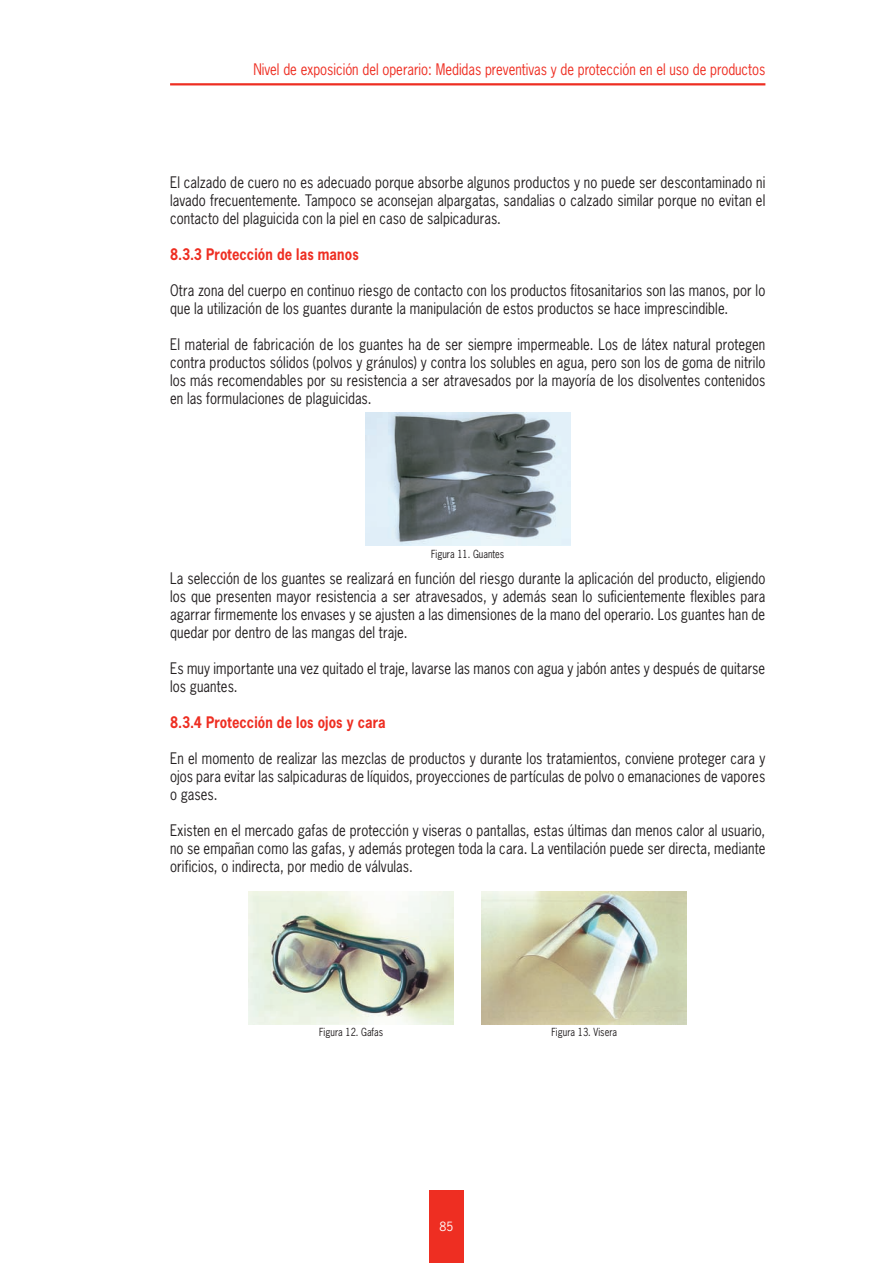
<style>
.page{position:relative;width:893px;height:1263px;background:#fff}
.page>*{position:absolute;margin:0;border:0;box-sizing:border-box;transform-origin:0 0}
.t1{font:15px/18px "News Gothic Std";letter-spacing:.01em;color:#231f20;text-align:justify;scale:.87 1}
.t2{font:15px "News Gothic Std";color:#ee2e22;scale:.87 1}
.t3{font:700 15px "News Gothic Std";letter-spacing:.01em;color:#ee2e22;scale:.87 1}
.t4{font:12px "News Gothic Std";color:#fff}
.t5{font:10.5px "News Gothic Std";color:#231f20;scale:.87 1}
</style>
<div class="page">
<hr style="left:170px;top:83px;width:595px;height:2px;background:#ee2e22">
<div style="left:429px;top:1190px;width:34px;height:73px;background:#ee2e22"></div>
<img style="left:365px;top:412px;width:205px;height:134px">
<img style="left:249px;top:891px;width:204px;height:134px">
<img style="left:482px;top:891px;width:205px;height:134px">
<p class="t2" style="left:253px;top:60px;width:590px">Nivel de exposición del operario: Medidas preventivas y de protección en el uso de productos</p>
<p class="t1" style="left:170px;top:173px;width:686px">El calzado de cuero no es adecuado porque absorbe algunos productos y no puede ser descontaminado ni lavado frecuentemente. Tampoco se aconsejan alpargatas, sandalias o calzado similar porque no evitan el contacto del plaguicida con la piel en caso de salpicaduras.</p>
<p class="t3" style="left:170px;top:244px;width:218px">8.3.3 Protección de las manos</p>
<p class="t1" style="left:170px;top:281px;width:686px">Otra zona del cuerpo en continuo riesgo de contacto con los productos fitosanitarios son las manos, por lo que la utilización de los guantes durante la manipulación de estos productos se hace imprescindible.</p>
<p class="t1" style="left:170px;top:335px;width:686px">El material de fabricación de los guantes ha de ser siempre impermeable. Los de látex natural protegen contra productos sólidos (polvos y gránulos) y contra los solubles en agua, pero son los de goma de nitrilo los más recomendables por su resistencia a ser atravesados por la mayoría de los disolventes contenidos en las formulaciones de plaguicidas.</p>
<p class="t5" style="left:431px;top:547px;width:86px">Figura 11. Guantes</p>
<p class="t1" style="left:170px;top:569px;width:686px">La selección de los guantes se realizará en función del riesgo durante la aplicación del producto, eligiendo los que presenten mayor resistencia a ser atravesados, y además sean lo suficientemente flexibles para agarrar firmemente los envases y se ajusten a las dimensiones de la mano del operario. Los guantes han de quedar por dentro de las mangas del traje.</p>
<p class="t1" style="left:170px;top:659px;width:686px">Es muy importante una vez quitado el traje, lavarse las manos con agua y jabón antes y después de quitarse los guantes.</p>
<p class="t3" style="left:170px;top:712px;width:249px">8.3.4 Protección de los ojos y cara</p>
<p class="t1" style="left:170px;top:749px;width:686px">En el momento de realizar las mezclas de productos y durante los tratamientos, conviene proteger cara y ojos para evitar las salpicaduras de líquidos, proyecciones de partículas de polvo o emanaciones de vapores o gases.</p>
<p class="t1" style="left:170px;top:821px;width:686px">Existen en el mercado gafas de protección y viseras o pantallas, estas últimas dan menos calor al usuario, no se empañan como las gafas, y además protegen toda la cara. La ventilación puede ser directa, mediante orificios, o indirecta, por medio de válvulas.</p>
<p class="t5" style="left:319px;top:1026px;width:75px">Figura 12. Gafas</p>
<p class="t5" style="left:551px;top:1026px;width:77px">Figura 13. Visera</p>
<p class="t4" style="left:440px;top:1218px;width:15px">85</p>
</div>
